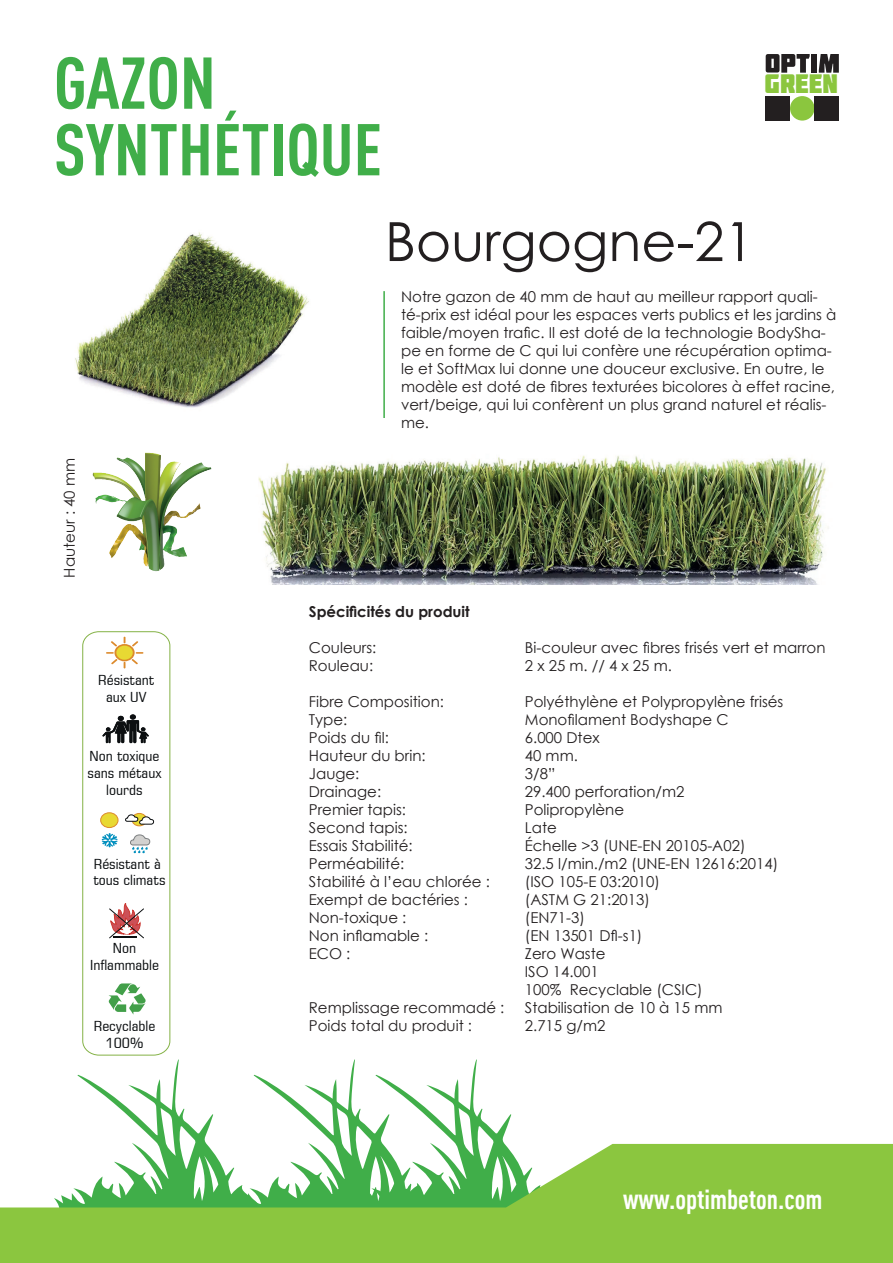
<style>
.page{position:relative;width:893px;height:1263px;background:#fff}
.page>*{position:absolute;margin:0;border:0;box-sizing:border-box;transform-origin:0 0}
.t1{font:700 72px "DIN Cond";color:#40ae49}
.t2{font:54px "Century Gothic";color:#231f20}
.t3{font:700 27px "DIN Cond";color:#fff}
.t4{font:26.7px "Molot";color:#8bc63e;scale:.96 1}
.t5{font:15px/18px "Century Gothic";color:#231f20}
.t6{font:700 15px "Century Gothic";color:#231f20}
.t7{font:condensed 14.1px/16.8px "Square 721 BT";color:#0c0f11;text-align:center;scale:1.17 1}
</style>
<div class="page">
<div style="left:765px;top:96px;width:25px;height:25px;background:#231f20"></div>
<div style="left:790px;top:96px;width:24px;height:25px;background:#8bc63e;border-radius:50%"></div>
<div style="left:814px;top:96px;width:25px;height:25px;background:#231f20"></div>
<svg style="left:819px;top:54px;width:20px;height:19px"></svg>
<div style="left:811px;top:54px;width:6px;height:19px;background:#231f20"></div>
<svg style="left:766px;top:54px;width:44px;height:19px"></svg>
<div style="left:0;top:1144px;width:893px;height:119px;background:#8bc63f"></div>
<hr style="left:383px;top:291px;width:2px;height:127px;background:#40ae49">
<svg style="left:54px;top:631px;width:505px;height:578px"></svg>
<img style="left:75px;top:232px;width:234px;height:176px">
<img style="left:92px;top:452px;width:120px;height:120px">
<img style="left:258px;top:455px;width:571px;height:130px">
<h1 class="t1" style="left:54px;top:39px;width:163px">GAZON</h1>
<h1 class="t1" style="left:54px;top:106px;width:330px">SYNTHÉTIQUE</h1>
<h3 class="t4" style="left:764px;top:68px;width:78px">GREEN</h3>
<p class="t5" style="left:60px;top:578px;width:121px;rotate:-90deg">Hauteur : 40 mm</p>
<h2 class="t2" style="left:385px;top:204px;width:371px">Bourgogne-21</h2>
<p class="t5" style="left:401px;top:288px;width:437px">Notre gazon de 40 mm de haut au meilleur rapport quali&shy;té-prix est idéal pour les espaces verts publics et les jardins à faible/moyen trafic. Il est doté de la technologie BodySha&shy;pe en forme de C qui lui confère une récupération optima&shy;le et SoftMax lui donne une douceur exclusive. En outre, le modèle est doté de fibres texturées bicolores à effet racine, vert/beige, qui lui confèrent un plus grand naturel et réalis&shy;me.</p>
<p class="t7" style="left:98px;top:671px;width:49px">Résistant aux UV</p>
<p class="t7" style="left:88px;top:747px;width:65px">Non toxique sans métaux lourds</p>
<p class="t7" style="left:93px;top:855px;width:63px;text-align:left">Résistant à tous climats</p>
<p class="t7" style="left:90px;top:939px;width:60px">Non<br>Inflammable</p>
<p class="t7" style="left:94px;top:1017px;width:54px">Recyclable<br>100%</p>
<p class="t6" style="left:309px;top:600px;width:162px">Spécificités du produit</p>
<p class="t5" style="left:309px;top:638px;width:69px">Couleurs:</p>
<p class="t5" style="left:525px;top:638px;width:302px">Bi-couleur avec fibres frisés vert et marron</p>
<p class="t5" style="left:309px;top:656px;width:66px">Rouleau:</p>
<p class="t5" style="left:525px;top:656px;width:149px">2 x 25 m. // 4 x 25 m.</p>
<p class="t5" style="left:309px;top:692px;width:137px">Fibre Composition:</p>
<p class="t5" style="left:525px;top:692px;width:260px">Polyéthylène et Polypropylène frisés</p>
<p class="t5" style="left:309px;top:710px;width:40px">Type:</p>
<p class="t5" style="left:525px;top:710px;width:205px">Monofilament Bodyshape C</p>
<p class="t5" style="left:309px;top:728px;width:81px">Poids du fil:</p>
<p class="t5" style="left:525px;top:728px;width:76px">6.000 Dtex</p>
<p class="t5" style="left:309px;top:746px;width:118px">Hauteur du brin:</p>
<p class="t5" style="left:525px;top:746px;width:55px">40 mm.</p>
<p class="t5" style="left:309px;top:764px;width:52px">Jauge:</p>
<p class="t5" style="left:525px;top:764px;width:32px">3/8”</p>
<p class="t5" style="left:309px;top:782px;width:74px">Drainage:</p>
<p class="t5" style="left:525px;top:782px;width:161px">29.400 perforation/m2</p>
<p class="t5" style="left:309px;top:800px;width:99px">Premier tapis:</p>
<p class="t5" style="left:525px;top:800px;width:101px">Polipropylène</p>
<p class="t5" style="left:309px;top:818px;width:100px">Second tapis:</p>
<p class="t5" style="left:525px;top:818px;width:34px">Late</p>
<p class="t5" style="left:309px;top:836px;width:105px">Essais Stabilité:</p>
<p class="t5" style="left:525px;top:836px;width:222px">Échelle &gt;3 (UNE-EN 20105-A02)</p>
<p class="t5" style="left:309px;top:854px;width:97px">Perméabilité:</p>
<p class="t5" style="left:525px;top:854px;width:255px">32.5 l/min./m2 (UNE-EN 12616:2014)</p>
<p class="t5" style="left:309px;top:872px;width:182px">Stabilité à l’eau chlorée :</p>
<p class="t5" style="left:525px;top:872px;width:137px">(ISO 105-E 03:2010)</p>
<p class="t5" style="left:309px;top:890px;width:161px">Exempt de bactéries :</p>
<p class="t5" style="left:525px;top:890px;width:127px">(ASTM G 21:2013)</p>
<p class="t5" style="left:309px;top:908px;width:99px">Non-toxique :</p>
<p class="t5" style="left:525px;top:908px;width:62px">(EN71-3)</p>
<p class="t5" style="left:309px;top:926px;width:121px">Non inflamable :</p>
<p class="t5" style="left:525px;top:926px;width:119px">(EN 13501 Dfl-s1)</p>
<p class="t5" style="left:309px;top:944px;width:43px">ECO :</p>
<p class="t5" style="left:525px;top:944px;width:179px">Zero Waste<br>ISO 14.001<br>100% Recyclable (CSIC)</p>
<p class="t5" style="left:309px;top:998px;width:197px">Remplissage recommadé :</p>
<p class="t5" style="left:525px;top:998px;width:199px">Stabilisation de 10 à 15 mm</p>
<p class="t5" style="left:309px;top:1016px;width:165px">Poids total du produit :</p>
<p class="t5" style="left:525px;top:1016px;width:82px">2.715 g/m2</p>
<h3 class="t3" style="left:623px;top:1183px;width:201px">www.optimbeton.com</h3>
</div>
